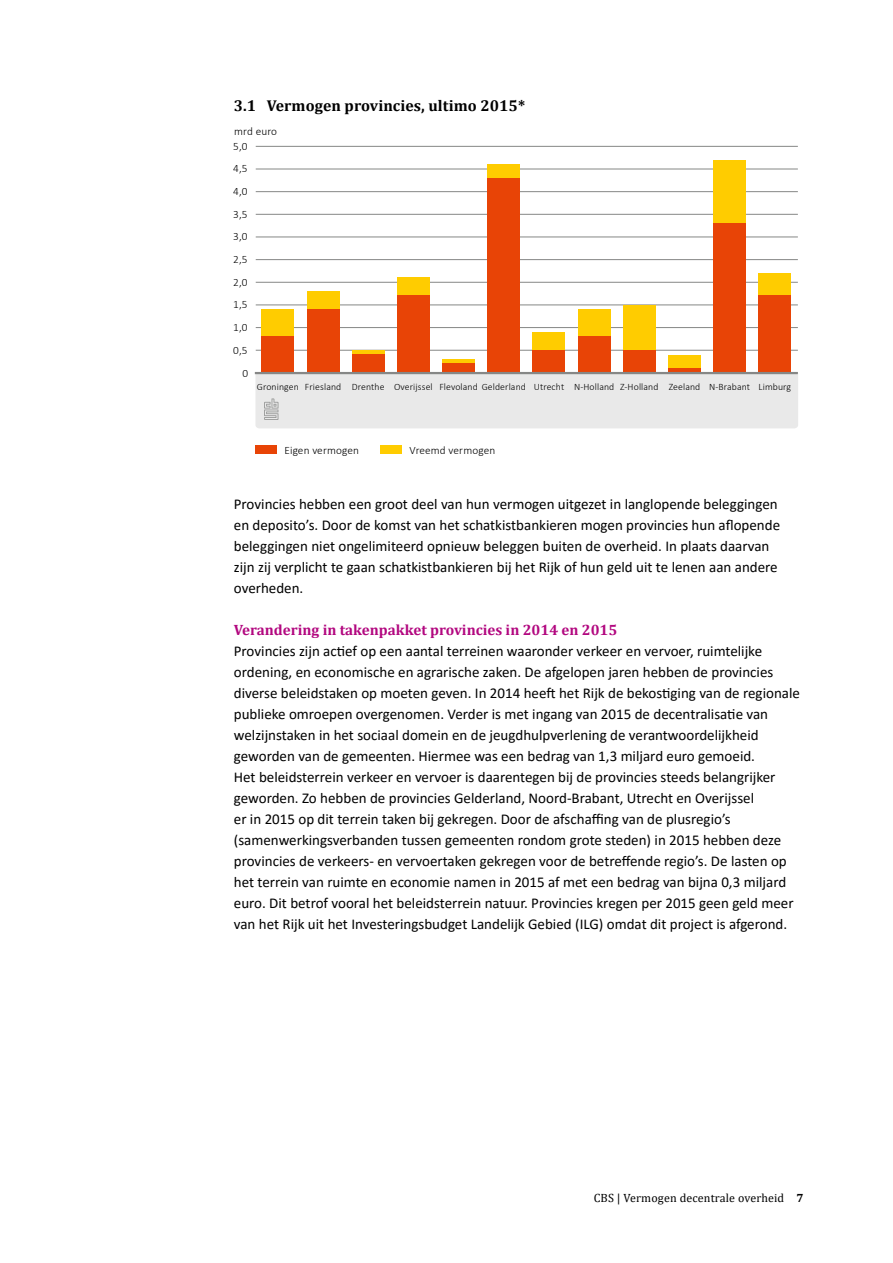
<style>
.page{position:relative;width:893px;height:1263px;background:#fff}
.page>*{position:absolute;margin:0;border:0;box-sizing:border-box;transform-origin:0 0}
.t1{font:700 15.75px "Cambria";letter-spacing:.005em;color:#000}
.t2{font:15px/21px "Calibri";color:#000}
.t3{font:700 15px "Cambria";color:#b2077f}
.t4{font:12px "Cambria";letter-spacing:.01em;color:#000}
.t5{font:300 11.25px "Calibri";letter-spacing:.01em;color:#000}
.t6{font:300 9.75px "Calibri";letter-spacing:.01em;color:#000}
.s1{font-weight:700}
</style>
<div class="page">
<div style="left:255px;top:445px;width:22px;height:9px;background:#e84406"></div>
<div style="left:380px;top:445px;width:21px;height:9px;background:#fc0"></div>
<div style="left:255px;top:374px;width:543px;height:54px;background:#e9e9e9"></div>
<hr style="left:256px;top:350px;width:542px;height:1px;background:#868786">
<hr style="left:256px;top:327px;width:542px;height:1px;background:#868786">
<hr style="left:256px;top:305px;width:542px;height:1px;background:#868786">
<hr style="left:256px;top:282px;width:542px;height:1px;background:#868786">
<hr style="left:256px;top:259px;width:542px;height:1px;background:#868786">
<hr style="left:256px;top:237px;width:542px;height:1px;background:#868786">
<hr style="left:256px;top:214px;width:542px;height:1px;background:#868786">
<hr style="left:256px;top:191px;width:542px;height:1px;background:#868786">
<hr style="left:256px;top:169px;width:542px;height:1px;background:#868786">
<hr style="left:256px;top:146px;width:542px;height:1px;background:#868786">
<div style="left:262px;top:309px;width:32px;height:28px;background:#fc0"></div>
<div style="left:307px;top:291px;width:32px;height:18px;background:#fc0"></div>
<div style="left:352px;top:350px;width:32px;height:5px;background:#fc0"></div>
<div style="left:397px;top:278px;width:33px;height:18px;background:#fc0"></div>
<div style="left:442px;top:359px;width:33px;height:5px;background:#fc0"></div>
<div style="left:487px;top:164px;width:33px;height:14px;background:#fc0"></div>
<div style="left:533px;top:332px;width:32px;height:18px;background:#fc0"></div>
<div style="left:578px;top:309px;width:32px;height:28px;background:#fc0"></div>
<div style="left:623px;top:305px;width:33px;height:45px;background:#fc0"></div>
<div style="left:668px;top:355px;width:33px;height:13px;background:#fc0"></div>
<div style="left:713px;top:160px;width:33px;height:63px;background:#fc0"></div>
<div style="left:759px;top:273px;width:32px;height:23px;background:#fc0"></div>
<div style="left:262px;top:337px;width:32px;height:36px;background:#e84406"></div>
<div style="left:307px;top:309px;width:32px;height:64px;background:#e84406"></div>
<div style="left:352px;top:355px;width:32px;height:18px;background:#e84406"></div>
<div style="left:397px;top:296px;width:33px;height:77px;background:#e84406"></div>
<div style="left:442px;top:364px;width:33px;height:9px;background:#e84406"></div>
<div style="left:487px;top:178px;width:33px;height:195px;background:#e84406"></div>
<div style="left:533px;top:350px;width:32px;height:23px;background:#e84406"></div>
<div style="left:578px;top:337px;width:32px;height:36px;background:#e84406"></div>
<div style="left:623px;top:350px;width:33px;height:23px;background:#e84406"></div>
<div style="left:668px;top:368px;width:33px;height:5px;background:#e84406"></div>
<div style="left:713px;top:223px;width:33px;height:150px;background:#e84406"></div>
<div style="left:759px;top:296px;width:32px;height:77px;background:#e84406"></div>
<hr style="left:255px;top:372px;width:543px;height:2px;background:#868786">
<p class="t1" style="left:234px;top:94px;width:293px">3.1 Vermogen provincies, ultimo 2015*</p>
<p class="t5" style="left:234px;top:124px;width:44px">mrd euro</p>
<p class="t5" style="left:233px;top:139px;width:16px">5,0</p>
<p class="t5" style="left:233px;top:162px;width:16px">4,5</p>
<p class="t5" style="left:233px;top:184px;width:16px">4,0</p>
<p class="t5" style="left:233px;top:207px;width:16px">3,5</p>
<p class="t5" style="left:233px;top:230px;width:16px">3,0</p>
<p class="t5" style="left:233px;top:252px;width:16px">2,5</p>
<p class="t5" style="left:233px;top:275px;width:16px">2,0</p>
<p class="t5" style="left:233px;top:297px;width:16px">1,5</p>
<p class="t5" style="left:233px;top:320px;width:16px">1,0</p>
<p class="t5" style="left:233px;top:343px;width:16px">0,5</p>
<p class="t5" style="left:242px;top:366px;width:7px">0</p>
<p class="t6" style="left:257px;top:381px;width:536px">Groningen Friesland Drenthe Overijssel Flevoland Gelderland Utrecht N-Holland Z-Holland Zeeland N-Brabant Limburg</p>
<p class="t5" style="left:284px;top:443px;width:76px">Eigen vermogen</p>
<p class="t5" style="left:410px;top:443px;width:87px">Vreemd vermogen</p>
<p class="t2" style="left:234px;top:493px;width:548px">Provincies hebben een groot deel van hun vermogen uitgezet in langlopende beleggingen en deposito’s. Door de komst van het schatkistbankieren mogen provincies hun aflopende beleggingen niet ongelimiteerd opnieuw beleggen buiten de overheid. In plaats daarvan zijn zij verplicht te gaan schatkistbankieren bij het Rijk of hun geld uit te lenen aan andere overheden.</p>
<p class="t3" style="left:234px;top:621px;width:385px">Verandering in takenpakket provincies in 2014 en 2015</p>
<p class="t2" style="left:234px;top:640px;width:568px">Provincies zijn actief op een aantal terreinen waaronder verkeer en vervoer, ruimtelijke ordening, en economische en agrarische zaken. De afgelopen jaren hebben de provincies diverse beleidstaken op moeten geven. In 2014 heeft het Rijk de bekostiging van de regionale publieke omroepen overgenomen. Verder is met ingang van 2015 de decentralisatie van welzijnstaken in het sociaal domein en de jeugdhulpverlening de verantwoordelijkheid geworden van de gemeenten. Hiermee was een bedrag van 1,3 miljard euro gemoeid.<br>Het beleidsterrein verkeer en vervoer is daarentegen bij de provincies steeds belangrijker geworden. Zo hebben de provincies Gelderland, Noord-Brabant, Utrecht en Overijssel<br>er in 2015 op dit terrein taken bij gekregen. Door de afschaffing van de plusregio’s (samenwerkingsverbanden tussen gemeenten rondom grote steden) in 2015 hebben deze provincies de verkeers- en vervoertaken gekregen voor de betreffende regio’s. De lasten op het terrein van ruimte en economie namen in 2015 af met een bedrag van bijna 0,3 miljard euro. Dit betrof vooral het beleidsterrein natuur. Provincies kregen per 2015 geen geld meer van het Rijk uit het Investeringsbudget Landelijk Gebied (ILG) omdat dit project is afgerond.</p>
<p class="t4" style="left:594px;top:1191px;width:211px">CBS | Vermogen decentrale overheid <span class="s1">7</span></p>
</div>
